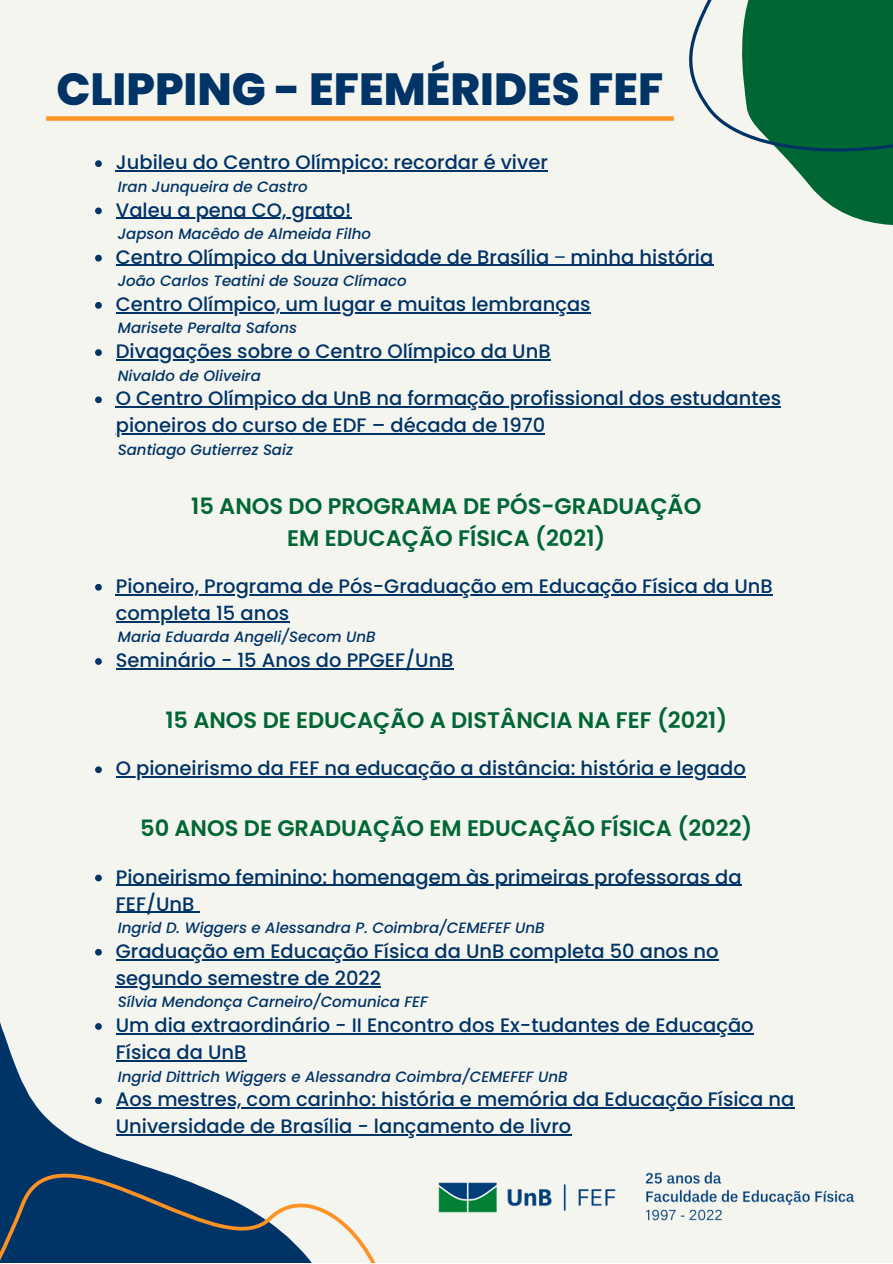
<style>
.page{position:relative;width:893px;height:1264px;background:#fff}
.page>*{position:absolute;margin:0;border:0;box-sizing:border-box;transform-origin:0 0}
.t1{font:800 45px "Poppins";color:#036}
.t2{font:600 22.5px/31.5px "Poppins";color:#063;text-align:center}
.t3{font:500 19.5px/27px "Poppins";color:#036}
.t4{font:italic 500 15px "Poppins";color:#036}
.s1{font-family:"Noto Sans";font-weight:400}
</style>
<div class="page">
<div style="left:0;top:0;width:892px;height:1262px;background:#f5f5ef"></div>
<svg style="left:0;top:955px;width:349px;height:210px"></svg>
<svg style="left:673px;top:0;width:219px;height:225px"></svg>
<svg style="left:0;top:1165px;width:375px;height:97px"></svg>
<img style="left:438px;top:1171px;width:417px;height:50px">
<div style="left:46px;top:116px;width:627px;height:5px;background:#ff9224"></div>
<svg style="left:95px;top:160px;width:7px;height:7px"></svg>
<hr style="left:116px;top:170px;width:432px;height:1px;background:#036">
<svg style="left:95px;top:207px;width:7px;height:7px"></svg>
<hr style="left:116px;top:218px;width:235px;height:1px;background:#036">
<svg style="left:95px;top:255px;width:7px;height:6px"></svg>
<hr style="left:116px;top:265px;width:597px;height:1px;background:#036">
<svg style="left:95px;top:302px;width:7px;height:7px"></svg>
<hr style="left:116px;top:312px;width:474px;height:1px;background:#036">
<svg style="left:95px;top:349px;width:7px;height:7px"></svg>
<hr style="left:116px;top:359px;width:434px;height:1px;background:#036">
<svg style="left:95px;top:396px;width:7px;height:7px"></svg>
<hr style="left:116px;top:406px;width:665px;height:2px;background:#036">
<hr style="left:116px;top:433px;width:429px;height:1px;background:#036">
<svg style="left:95px;top:584px;width:7px;height:6px"></svg>
<hr style="left:116px;top:594px;width:656px;height:1px;background:#036">
<hr style="left:116px;top:621px;width:173px;height:1px;background:#036">
<svg style="left:95px;top:658px;width:7px;height:7px"></svg>
<hr style="left:116px;top:668px;width:337px;height:1px;background:#036">
<svg style="left:95px;top:766px;width:7px;height:7px"></svg>
<hr style="left:116px;top:776px;width:629px;height:1px;background:#036">
<svg style="left:95px;top:874px;width:7px;height:7px"></svg>
<hr style="left:116px;top:884px;width:625px;height:1px;background:#036">
<hr style="left:116px;top:911px;width:78px;height:1px;background:#036">
<svg style="left:95px;top:948px;width:7px;height:7px"></svg>
<hr style="left:116px;top:959px;width:602px;height:1px;background:#036">
<hr style="left:116px;top:985px;width:265px;height:2px;background:#036">
<svg style="left:95px;top:1023px;width:7px;height:6px"></svg>
<hr style="left:116px;top:1033px;width:637px;height:1px;background:#036">
<hr style="left:116px;top:1060px;width:130px;height:1px;background:#036">
<svg style="left:95px;top:1097px;width:7px;height:7px"></svg>
<hr style="left:116px;top:1107px;width:678px;height:1px;background:#036">
<hr style="left:116px;top:1134px;width:455px;height:1px;background:#036">
<h1 class="t1" style="left:56px;top:58px;width:608px">CLIPPING - EFEMÉRIDES FEF</h1>
<p class="t3" style="left:116px;top:149px;width:433px">Jubileu do Centro Olímpico: recordar é viver</p>
<p class="t3" style="left:116px;top:196px;width:237px">Valeu a pena CO, grato!</p>
<p class="t3" style="left:116px;top:243px;width:599px">Centro Olímpico da Universidade de Brasília <span class="s1">‒</span> minha história</p>
<p class="t3" style="left:116px;top:291px;width:476px">Centro Olímpico, um lugar e muitas lembranças</p>
<p class="t3" style="left:116px;top:338px;width:436px">Divagações sobre o Centro Olímpico da UnB</p>
<p class="t3" style="left:116px;top:385px;width:666px">O Centro Olímpico da UnB na formação profissional dos estudantes pioneiros do curso de EDF – década de 1970</p>
<p class="t4" style="left:118px;top:176px;width:191px">Iran Junqueira de Castro</p>
<p class="t4" style="left:118px;top:223px;width:255px">Japson Macêdo de Almeida Filho</p>
<p class="t4" style="left:118px;top:270px;width:290px">João Carlos Teatini de Souza Clímaco</p>
<p class="t4" style="left:118px;top:318px;width:181px">Marisete Peralta Safons</p>
<p class="t4" style="left:118px;top:365px;width:144px">Nivaldo de Oliveira</p>
<p class="t4" style="left:118px;top:439px;width:177px">Santiago Gutierrez Saiz</p>
<p class="t2" style="left:191px;top:490px;width:511px">15 ANOS DO PROGRAMA DE PÓS-GRADUAÇÃO<br>EM EDUCAÇÃO FÍSICA (2021)</p>
<p class="t3" style="left:116px;top:572px;width:658px">Pioneiro, Programa de Pós-Graduação em Educação Física da UnB completa 15 anos</p>
<p class="t3" style="left:116px;top:646px;width:339px">Seminário - 15 Anos do PPGEF/UnB</p>
<p class="t4" style="left:118px;top:626px;width:259px">Maria Eduarda Angeli/Secom UnB</p>
<p class="t2" style="left:165px;top:704px;width:563px">15 ANOS DE EDUCAÇÃO A DISTÂNCIA NA FEF (2021)</p>
<p class="t3" style="left:116px;top:755px;width:631px">O pioneirismo da FEF na educação a distância: história e legado</p>
<p class="t2" style="left:140px;top:812px;width:613px">50 ANOS DE GRADUAÇÃO EM EDUCAÇÃO FÍSICA (2022)</p>
<p class="t3" style="left:116px;top:863px;width:627px">Pioneirismo feminino: homenagem às primeiras professoras da<br>FEF/UnB</p>
<p class="t3" style="left:116px;top:937px;width:604px">Graduação em Educação Física da UnB completa 50 anos no segundo semestre de 2022</p>
<p class="t3" style="left:116px;top:1011px;width:639px">Um dia extraordinário - II Encontro dos Ex-tudantes de Educação<br>Física da UnB</p>
<p class="t3" style="left:116px;top:1085px;width:680px">Aos mestres, com carinho: história e memória da Educação Física na<br>Universidade de Brasília - lançamento de livro</p>
<p class="t4" style="left:118px;top:917px;width:428px">Ingrid D. Wiggers e Alessandra P. Coimbra/CEMEFEF UnB</p>
<p class="t4" style="left:118px;top:991px;width:311px">Sílvia Mendonça Carneiro/Comunica FEF</p>
<p class="t4" style="left:118px;top:1065px;width:451px">Ingrid Dittrich Wiggers e Alessandra Coimbra/CEMEFEF UnB</p>
</div>
